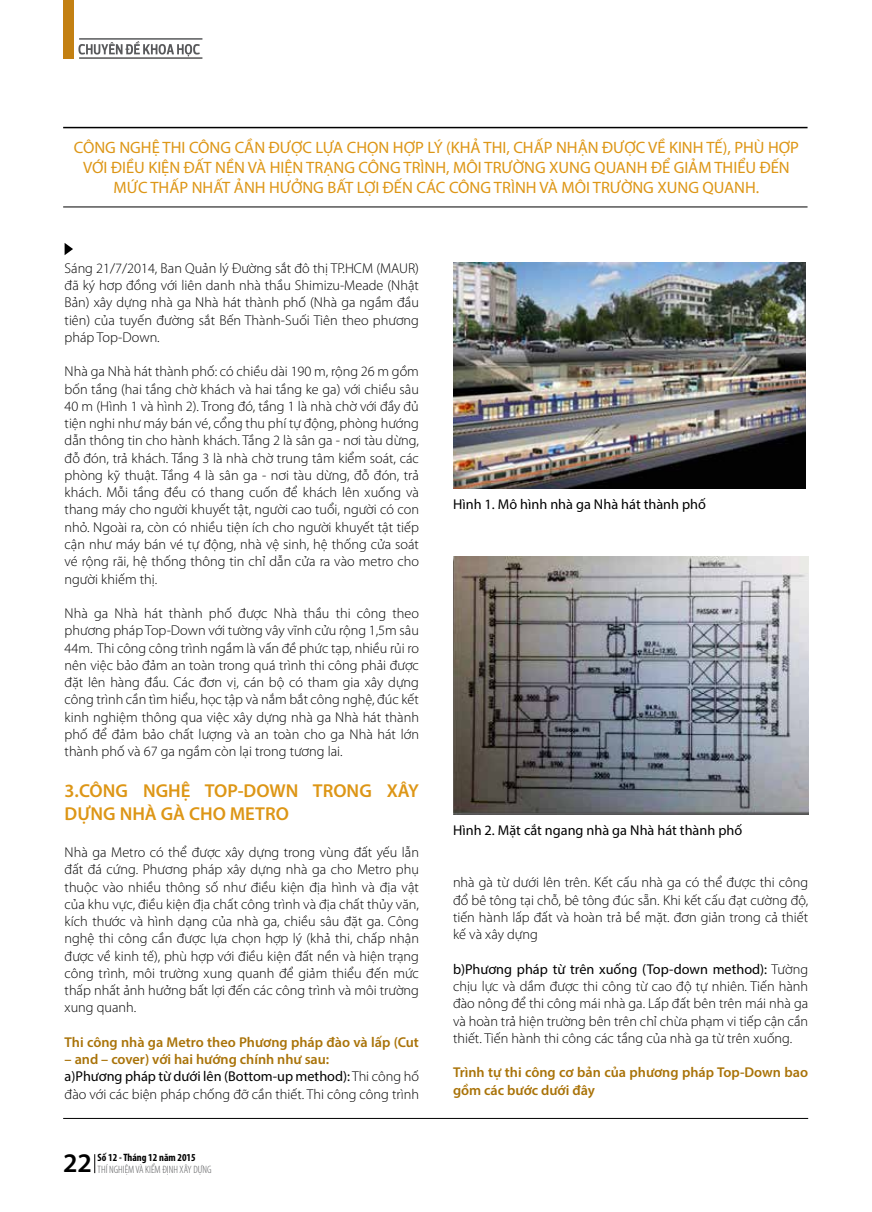
<style>
.page{position:relative;width:872px;height:1212px;background:#fff}
.page>*{position:absolute;margin:0;border:0;box-sizing:border-box;transform-origin:0 0}
.t1{font:600 27px "Myriad Pro";color:#000}
.t2{font:600 18.75px/22.5px "Myriad Pro";color:#dd9616}
.t3{font:16.5px/19.8px "Myriad Pro";color:#dd9616;text-align:center}
.t4{font:300 14.25px/17.2px "Myriad Pro";color:#000;text-align:justify}
.t5{font:600 14.25px/17.2px "Myriad Pro";color:#a97309}
.t6{font:14.25px "Myriad Pro";color:#000}
.t7{font:300 condensed 10.65px "Myriad Pro";color:#58595b}
.t8{font:700 condensed 10.65px "Myriad Pro";color:#000}
.s1{font-weight:600;color:#a97309}
.s2{font-weight:400}
</style>
<div class="page">
<svg style="left:94px;top:1154px;width:1px;height:19px"></svg>
<hr style="left:63px;top:1118px;width:745px;height:1px;background:#000">
<svg style="left:78px;top:41px;width:122px;height:15px"></svg>
<div style="left:63px;top:0;width:11px;height:58px;background:#c38012"></div>
<hr style="left:79px;top:38px;width:123px;height:2px;background:#58595b">
<hr style="left:79px;top:58px;width:123px;height:1px;background:#000">
<hr style="left:63px;top:207px;width:744px;height:1px;background:#000">
<hr style="left:63px;top:127px;width:744px;height:1px;background:#000">
<img style="left:453px;top:556px;width:355px;height:259px">
<img style="left:453px;top:263px;width:352px;height:226px">
<svg style="left:65px;top:243px;width:8px;height:12px"></svg>
<p class="t3" style="left:74px;top:137px;width:726px">CÔNG NGHỆ THI CÔNG CẦN ĐƯỢC LỰA CHỌN HỢP LÝ (KHẢ THI, CHẤP NHẬN ĐƯỢC VỀ KINH TẾ), PHÙ HỢP<br>VỚI ĐIỀU KIỆN ĐẤT NỀN VÀ HIỆN TRẠNG CÔNG TRÌNH, MÔI TRƯỜNG XUNG QUANH ĐỂ GIẢM THIỂU ĐẾN<br>MỨC THẤP NHẤT ẢNH HƯỞNG BẤT LỢI ĐẾN CÁC CÔNG TRÌNH VÀ MÔI TRƯỜNG XUNG QUANH.</p>
<p class="t4" style="left:65px;top:259px;width:356px">Sáng 21/7/2014, Ban Quản lý Đường sắt đô thị TP.HCM (MAUR) đã ký hơp đồng với liên danh nhà thầu Shimizu-Meade (Nhật Bản) xây dựng nhà ga Nhà hát thành phố (Nhà ga ngầm đầu tiên) của tuyến đường sắt Bến Thành-Suối Tiên theo phương pháp Top-Down.</p>
<p class="t4" style="left:65px;top:363px;width:356px">Nhà ga Nhà hát thành phố: có chiều dài 190 m, rộng 26 m gồm bốn tầng (hai tầng chờ khách và hai tầng ke ga) với chiều sâu 40 m (Hình 1 và hình 2). Trong đó, tầng 1 là nhà chờ với đầy đủ tiện nghi như máy bán vé, cổng thu phí tự động, phòng hướng dẫn thông tin cho hành khách. Tầng 2 là sân ga - nơi tàu dừng, đỗ đón, trả khách. Tầng 3 là nhà chờ trung tâm kiểm soát, các phòng kỹ thuật. Tầng 4 là sân ga - nơi tàu dừng, đỗ đón, trả khách. Mỗi tầng đều có thang cuốn để khách lên xuống và thang máy cho người khuyết tật, người cao tuổi, người có con nhỏ. Ngoài ra, còn có nhiều tiện ích cho người khuyết tật tiếp cận như máy bán vé tự động, nhà vệ sinh, hệ thống cửa soát vé rộng rãi, hệ thống thông tin chỉ dẫn cửa ra vào metro cho người khiếm thị.</p>
<p class="t4" style="left:65px;top:604px;width:356px">Nhà ga Nhà hát thành phố được Nhà thầu thi công theo phương pháp Top-Down với tường vây vĩnh cửu rộng 1,5m sâu 44m. Thi công công trình ngầm là vấn đề phức tạp, nhiều rủi ro nên việc bảo đảm an toàn trong quá trình thi công phải được đặt lên hàng đầu. Các đơn vị, cán bộ có tham gia xây dựng công trình cần tìm hiểu, học tập và nắm bắt công nghệ, đúc kết kinh nghiệm thông qua việc xây dựng nhà ga Nhà hát thành phố để đảm bảo chất lượng và an toàn cho ga Nhà hát lớn thành phố và 67 ga ngầm còn lại trong tương lai.</p>
<h2 class="t2" style="left:65px;top:779px;width:356px">3.CÔNG NGHỆ TOP-DOWN TRONG XÂY<br>DỰNG NHÀ GÀ CHO METRO</h2>
<p class="t4" style="left:65px;top:843px;width:356px">Nhà ga Metro có thể được xây dựng trong vùng đất yếu lẫn đất đá cứng. Phương pháp xây dựng nhà ga cho Metro phụ thuộc vào nhiều thông số như điều kiện địa hình và địa vật của khu vực, điều kiện địa chất công trình và địa chất thủy văn, kích thước và hình dạng của nhà ga, chiều sâu đặt ga. Công nghệ thi công cần được lựa chọn hợp lý (khả thi, chấp nhận được về kinh tế), phù hợp với điều kiện đất nền và hiện trạng công trình, môi trường xung quanh để giảm thiểu đến mức thấp nhất ảnh hưởng bất lợi đến các công trình và môi trường xung quanh.</p>
<p class="t5" style="left:65px;top:1033px;width:356px">Thi công nhà ga Metro theo Phương pháp đào và lấp (Cut</p>
<p class="t4" style="left:65px;top:1050px;width:356px;text-align:left"><span class="s1">– and – cover) với hai hướng chính như sau:<br></span><span class="s2">a)Phương pháp từ dưới lên (Bottom-up method):</span> Thi công hố đào với các biện pháp chống đỡ cần thiết. Thi công công trình</p>
<p class="t8" style="left:98px;top:1150px;width:100px">Số 12 - Tháng 12 năm 2015</p>
<h1 class="t1" style="left:63px;top:1146px;width:30px">22</h1>
<p class="t7" style="left:98px;top:1163px;width:115px">THÍ NGHIỆM VÀ KIỂM ĐỊNH XÂY DỰNG</p>
<p class="t6" style="left:453px;top:496px;width:254px">Hình 1. Mô hình nhà ga Nhà hát thành phố</p>
<p class="t6" style="left:453px;top:821px;width:291px">Hình 2. Mặt cắt ngang nhà ga Nhà hát thành phố</p>
<p class="t4" style="left:453px;top:874px;width:357px">nhà gà từ dưới lên trên. Kết cấu nhà ga có thể được thi công đổ bê tông tại chỗ, bê tông đúc sẵn. Khi kết cấu đạt cường độ, tiến hành lấp đất và hoàn trả bề mặt. đơn giản trong cả thiết kế và xây dựng</p>
<p class="t4" style="left:453px;top:960px;width:357px"><span class="s2">b)Phương pháp từ trên xuống (Top-down method):</span> Tường chịu lực và dầm được thi công từ cao độ tự nhiên. Tiến hành đào nông để thi công mái nhà ga. Lấp đất bên trên mái nhà ga và hoàn trả hiện trường bên trên chỉ chừa phạm vi tiếp cận cần thiết. Tiến hành thi công các tầng của nhà ga từ trên xuống.</p>
<p class="t5" style="left:453px;top:1063px;width:356px">Trình tự thi công cơ bản của phương pháp Top-Down bao gồm các bước dưới đây</p>
</div>
